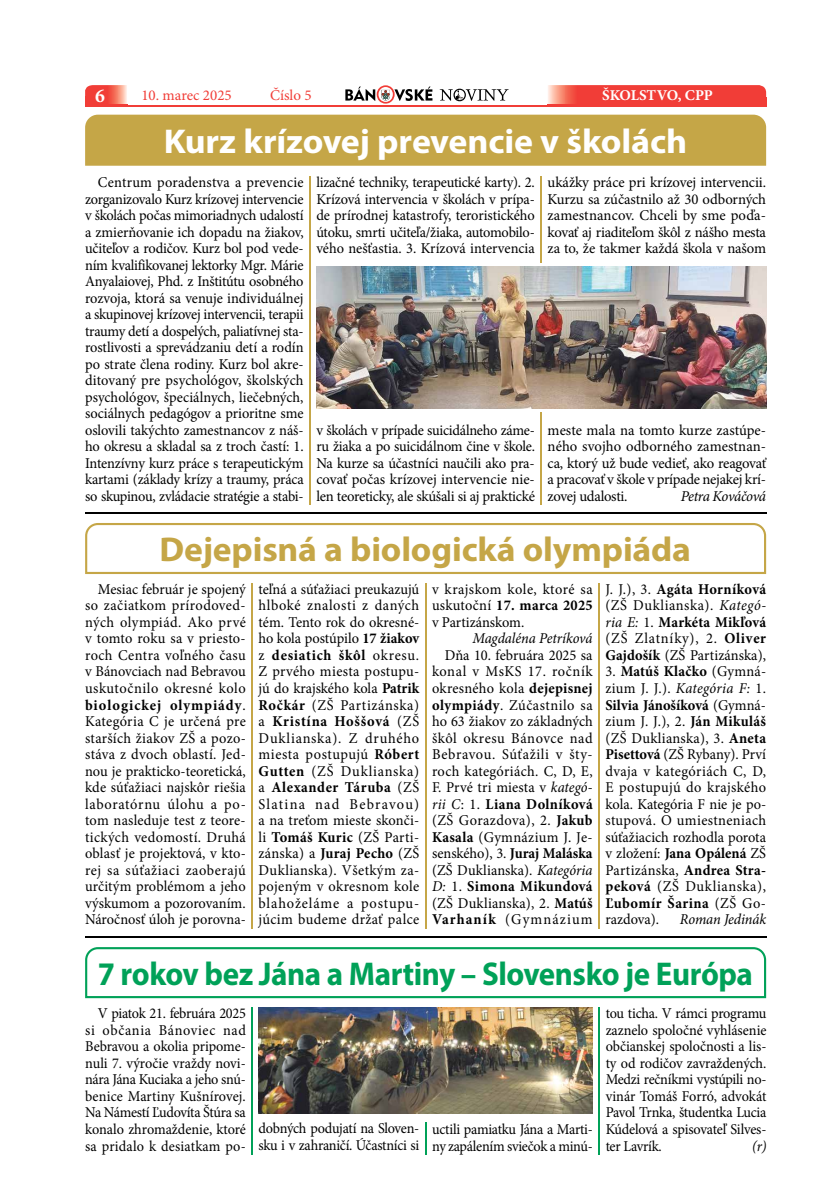
<style>
.page{position:relative;width:830px;height:1200px;background:#fff}
.page>*{position:absolute;margin:0;border:0;box-sizing:border-box;transform-origin:0 0}
.t1{font:700 34.5px "Myriad Pro";letter-spacing:-.005em;color:#fff;scale:1.04 1}
.t2{font:700 34.5px "Myriad Pro";letter-spacing:-.005em;color:#c5a647}
.t3{font:700 33px "Myriad Pro";letter-spacing:-.015em;color:#00a158;scale:.94 1}
.t4{font:700 19.5px "Minion Pro";color:#fff}
.t5{font:15px/16.5px "Minion Pro";letter-spacing:-.01em;color:#000;text-align:justify;scale:.96 1}
.t6{font:15px/16.5px "Minion Pro";letter-spacing:-.01em;color:#000;text-align:justify;scale:.95 1}
.t7{font:15px/16.5px "Minion Pro";letter-spacing:-.01em;color:#000;text-align:justify}
.t8{font:italic 15px "Minion Pro";letter-spacing:-.015em;color:#000;scale:.96 1}
.t9{font:15px "Minion Pro";color:#f13d37}
.t10{font:italic 15px "Minion Pro";letter-spacing:-.015em;color:#000}
.t11{font:700 15px "Minion Pro";letter-spacing:-.01em;color:#fff}
.t12{font:italic 15px "Minion Pro";letter-spacing:-.015em;color:#000;scale:.95 1}
.s1{font-weight:700}
.s2{font-style:italic}
</style>
<div class="page">
<svg style="left:345px;top:85px;width:87px;height:19px"></svg>
<svg style="left:439px;top:89px;width:69px;height:12px"></svg>
<hr style="left:96px;top:105px;width:657px;height:1px;background:#f13d37">
<svg style="left:547px;top:85px;width:218px;height:20px;background:#f24941"></svg>
<svg style="left:85px;top:85px;width:42px;height:20px"></svg>
<div style="left:85px;top:96px;width:17px;height:10px;background:#f13d37"></div>
<div style="left:748px;top:97px;width:17px;height:9px;background:#f13d37"></div>
<hr style="left:85px;top:512px;width:680px;height:1px;background:#000">
<hr style="left:85px;top:935px;width:680px;height:2px;background:#000">
<hr style="left:309px;top:176px;width:1px;height:329px;background:#c5a647">
<hr style="left:540px;top:176px;width:1px;height:86px;background:#c5a647">
<hr style="left:540px;top:412px;width:1px;height:93px;background:#c5a647">
<div style="left:85px;top:115px;width:680px;height:51px;background:#c5a647"></div>
<hr style="left:251px;top:583px;width:2px;height:345px;background:#c5a647">
<hr style="left:424px;top:583px;width:2px;height:345px;background:#c5a647">
<hr style="left:598px;top:583px;width:1px;height:345px;background:#c5a647">
<svg style="left:85px;top:523px;width:680px;height:51px"></svg>
<img style="left:316px;top:266px;width:449px;height:142px">
<hr style="left:251px;top:1007px;width:2px;height:147px;background:#00a158">
<hr style="left:425px;top:1121px;width:1px;height:33px;background:#00a158">
<hr style="left:598px;top:1007px;width:1px;height:147px;background:#00a158">
<svg style="left:85px;top:947px;width:680px;height:50px"></svg>
<img style="left:258px;top:1007px;width:334px;height:106px">
<h3 class="t4" style="left:95px;top:82px;width:11px">6</h3>
<p class="t9" style="left:141px;top:86px;width:92px">10. marec 2025</p>
<p class="t9" style="left:270px;top:86px;width:43px">Číslo 5</p>
<p class="t11" style="left:602px;top:85px;width:112px">ŠKOLSTVO, CPP</p>
<h1 class="t1" style="left:164px;top:119px;width:504px">Kurz krízovej prevencie v školách</h1>
<p class="t5" style="left:85px;top:174px;width:229px;text-indent:13px">Centrum poradenstva a prevencie zorganizovalo Kurz krízovej intervencie v školách počas mimoriadnych udalostí a zmierňovanie ich dopadu na žiakov, učiteľov a rodičov. Kurz bol pod vede&shy;ním kvalifikovanej lektorky Mgr. Márie Anyalaiovej, Phd. z Inštitútu osobného rozvoja, ktorá sa venuje individuálnej a skupinovej krízovej intervencii, terapii traumy detí a dospelých, paliatívnej sta&shy;rostlivosti a sprevádzaniu detí a rodín po strate člena rodiny. Kurz bol akre&shy;ditovaný pre psychológov, školských psychológov, špeciálnych, liečebných, sociálnych pedagógov a prioritne sme oslovili takýchto zamestnancov z náš&shy;ho okresu a skladal sa z troch častí: 1.<br>Intenzívny kurz práce s terapeutickým kartami (základy krízy a traumy, práca so skupinou, zvládacie stratégie a stabi-</p>
<p class="t5" style="left:316px;top:174px;width:229px">lizačné techniky, terapeutické karty). 2.<br>Krízová intervencia v školách v prípa&shy;de prírodnej katastrofy, teroristického útoku, smrti učiteľa/žiaka, automobilo&shy;vého nešťastia. 3. Krízová intervencia</p>
<p class="t5" style="left:316px;top:421px;width:229px">v školách v prípade suicidálneho záme&shy;ru žiaka a po suicidálnom čine v škole.<br>Na kurze sa účastníci naučili ako pra&shy;covať počas krízovej intervencie nie&shy;len teoreticky, ale skúšali si aj praktické</p>
<p class="t7" style="left:547px;top:174px;width:220px">ukážky práce pri krízovej intervencii.<br>Kurzu sa zúčastnilo až 30 odborných zamestnancov. Chceli by sme poďa&shy;kovať aj riaditeľom škôl z nášho mesta za to, že takmer každá škola v našom</p>
<p class="t7" style="left:547px;top:421px;width:220px">meste mala na tomto kurze zastúpe&shy;ného svojho odborného zamestnan&shy;ca, ktorý už bude vedieť, ako reagovať a pracovať v škole v prípade nejakej krí&shy;zovej udalosti.</p>
<p class="t10" style="left:680px;top:485px;width:87px">Petra Kováčová</p>
<h1 class="t2" style="left:159px;top:527px;width:532px">Dejepisná a biologická olympiáda</h1>
<p class="t5" style="left:85px;top:580px;width:169px;text-indent:13px">Mesiac február je spojený so začiatkom prírodoved&shy;ných olympiád. Ako prvé v tomto roku sa v priesto&shy;roch Centra voľného času v Bánovciach nad Bebravou uskutočnilo okresné kolo <span class="s1">biologickej olympiády</span>.<br>Kategória C je určená pre starších žiakov ZŠ a pozo&shy;stáva z dvoch oblastí. Jed&shy;nou je prakticko-teoretická, kde súťažiaci najskôr riešia laboratórnu úlohu a po&shy;tom nasleduje test z teore&shy;tických vedomostí. Druhá oblasť je projektová, v kto&shy;rej sa súťažiaci zaoberajú určitým problémom a jeho výskumom a pozorovaním.<br>Náročnosť úloh je porovna-</p>
<p class="t5" style="left:258px;top:580px;width:169px">teľná a súťažiaci preukazujú hlboké znalosti z daných tém. Tento rok do okresné&shy;ho kola postúpilo <span class="s1">17 žiakov </span>z <span class="s1">desiatich škôl</span> okresu.<br>Z prvého miesta postupu&shy;jú do krajského kola <span class="s1">Patrik Ročkár</span> (ZŠ Partizánska) a <span class="s1">Kristína Hoššová</span> (ZŠ Duklianska). Z druhého miesta postupujú <span class="s1">Róbert Gutten</span> (ZŠ Duklianska) a <span class="s1">Alexander Táruba</span> (ZŠ Slatina nad Bebravou) a na treťom mieste skonči&shy;li <span class="s1">Tomáš Kuric</span> (ZŠ Parti&shy;zánska) a <span class="s1">Juraj Pecho</span> (ZŠ Duklianska). Všetkým za&shy;pojeným v okresnom kole blahoželáme a postupu&shy;júcim budeme držať palce</p>
<p class="t5" style="left:432px;top:580px;width:169px">v krajskom kole, ktoré sa uskutoční <span class="s1">17. marca 2025 </span>v Partizánskom.</p>
<p class="t8" style="left:472px;top:628px;width:126px">Magdaléna Petríková</p>
<p class="t5" style="left:432px;top:646px;width:169px;text-indent:13px">Dňa 10. februára 2025 sa konal v MsKS 17. ročník okresného kola <span class="s1">dejepisnej olympiády</span>. Zúčastnilo sa ho 63 žiakov zo základných škôl okresu Bánovce nad Bebravou. Súťažili v šty&shy;roch kategóriách. C, D, E, F. Prvé tri miesta v <span class="s2">kategó&shy;rii C</span>: 1. <span class="s1">Liana Dolníková </span>(ZŠ Gorazdova), 2. <span class="s1">Jakub Kasala</span> (Gymnázium J. Je&shy;senského), 3. <span class="s1">Juraj Maláska </span>(ZŠ Duklianska). <span class="s2">Kategória D:</span> 1. <span class="s1">Simona Mikundová </span>(ZŠ Duklianska), 2. <span class="s1">Matúš Varhaník</span> (Gymnázium</p>
<p class="t5" style="left:605px;top:580px;width:169px">J. J.), 3. <span class="s1">Agáta Horníková </span>(ZŠ Duklianska). <span class="s2">Kategó&shy;ria E:</span> 1. <span class="s1">Markéta Mikľová </span>(ZŠ Zlatníky), 2. <span class="s1">Oliver Gajdošík</span> (ZŠ Partizánska),</p>
<p class="t5" style="left:605px;top:663px;width:169px">3. <span class="s1">Matúš Klačko</span> (Gymná&shy;zium J. J.). <span class="s2">Kategória F:</span> 1.<br><span class="s1">Silvia Jánošíková</span> (Gymná&shy;zium J. J.), 2. <span class="s1">Ján Mikuláš </span>(ZŠ Duklianska), 3. <span class="s1">Aneta Pisettová</span> (ZŠ Rybany). Prví dvaja v kategóriách C, D, E postupujú do krajského kola. Kategória F nie je po&shy;stupová. O umiestneniach súťažiacich rozhodla porota v zložení: <span class="s1">Jana Opálená</span> ZŠ Partizánska, <span class="s1">Andrea Stra&shy;peková</span> (ZŠ Duklianska), <span class="s1">Ľubomír Šarina</span> (ZŠ Go&shy;razdova).</p>
<p class="t8" style="left:679px;top:908px;width:91px">Roman Jedinák</p>
<h2 class="t3" style="left:98px;top:952px;width:698px">7 rokov bez Jána a Martiny – Slovensko je Európa</h2>
<p class="t6" style="left:85px;top:1005px;width:171px;text-indent:13px">V piatok 21. februára 2025 si občania Bánoviec nad Bebravou a okolia pripome&shy;nuli 7. výročie vraždy novi&shy;nára Jána Kuciaka a jeho snú&shy;benice Martiny Kušnírovej.<br>Na Námestí Ľudovíta Štúra sa konalo zhromaždenie, ktoré sa pridalo k desiatkam po-</p>
<p class="t6" style="left:258px;top:1119px;width:171px">dobných podujatí na Sloven&shy;sku i v zahraničí. Účastníci si</p>
<p class="t6" style="left:432px;top:1120px;width:171px">uctili pamiatku Jána a Marti&shy;ny zapálením sviečok a minú-</p>
<p class="t6" style="left:605px;top:1005px;width:171px">tou ticha. V rámci programu zaznelo spoločné vyhlásenie občianskej spoločnosti a lis&shy;ty od rodičov zavraždených.<br>Medzi rečníkmi vystúpili no&shy;vinár Tomáš Forró, advokát Pavol Trnka, študentka Lucia Kúdelová a spisovateľ Silves&shy;ter Lavrík.</p>
<p class="t12" style="left:751px;top:1135px;width:16px">(r)</p>
</div>
